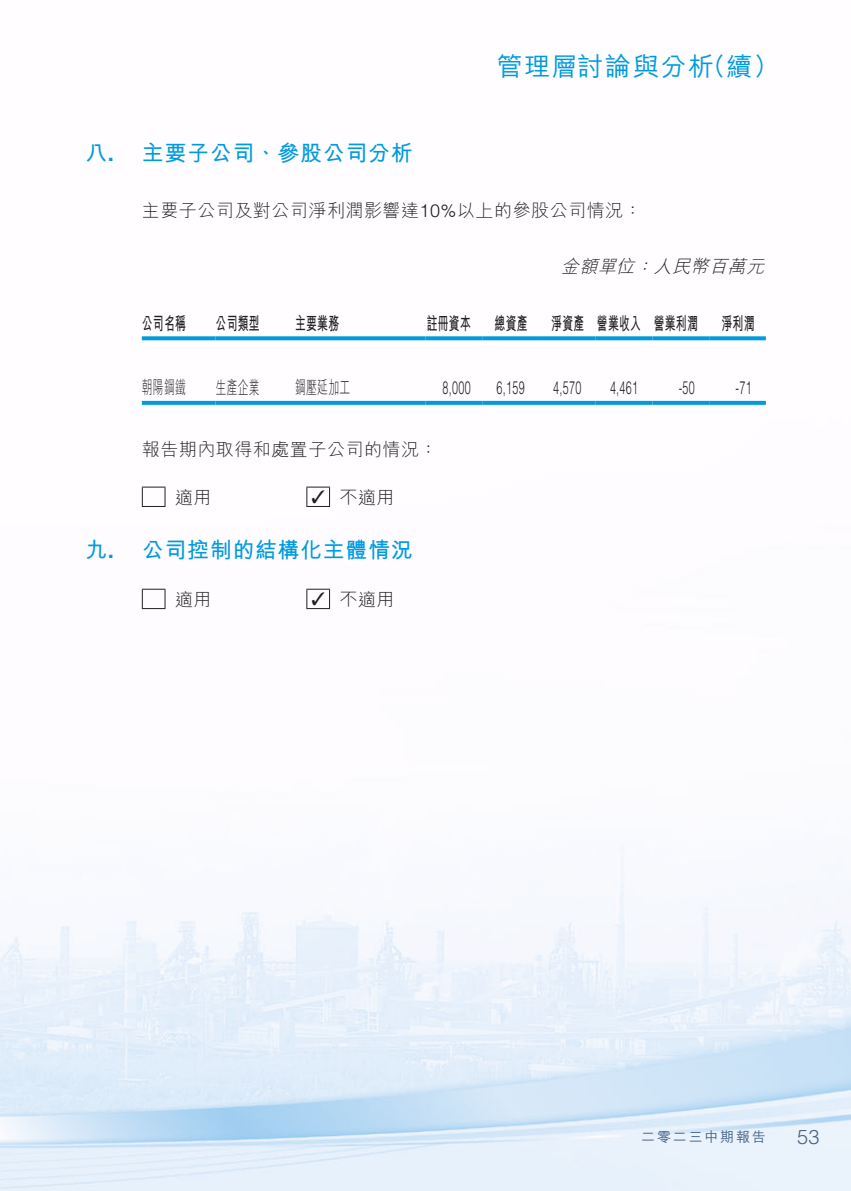
<style>
.page{position:relative;width:851px;height:1191px;background:#fff}
.page>*{position:absolute;margin:0;border:0;box-sizing:border-box;transform-origin:0 0}
.t1{font:500 26px "M Hei HK";letter-spacing:.055em;color:#009bde}
.t2{font:700 22px "M Hei HK";letter-spacing:.03em;color:#009bde}
.t3{font:300 20px "Helvetica LT Std";color:#466485}
.t4{font:300 18px "M Hei HK";letter-spacing:.03em;color:#231f20}
.t5{font:700 18px "M Hei HK";letter-spacing:.03em;color:#231f20;scale:.6 1}
.t6{font:300 18px "Helvetica LT Std";letter-spacing:.03em;color:#231f20;scale:.6 1}
.t7{font:300 18px "M Hei HK";letter-spacing:.03em;color:#231f20;scale:.6 1}
.t8{font:italic 300 18px "M Hei HK";color:#231f20}
.t9{font:500 14px "M Hei HK";letter-spacing:.13em;color:#466485}
.s1{font-family:"Helvetica LT Std"}
</style>
<div class="page">
<img style="left:0;top:336px;width:850px;height:855px">
<svg style="left:142px;top:336px;width:73px;height:4px"></svg>
<svg style="left:215px;top:336px;width:80px;height:4px"></svg>
<svg style="left:295px;top:336px;width:130px;height:4px"></svg>
<svg style="left:425px;top:336px;width:57px;height:4px"></svg>
<svg style="left:482px;top:336px;width:57px;height:4px"></svg>
<svg style="left:539px;top:336px;width:56px;height:4px"></svg>
<svg style="left:595px;top:336px;width:57px;height:4px"></svg>
<svg style="left:652px;top:336px;width:57px;height:4px"></svg>
<svg style="left:709px;top:336px;width:56px;height:4px"></svg>
<svg style="left:142px;top:401px;width:73px;height:4px"></svg>
<svg style="left:215px;top:401px;width:80px;height:4px"></svg>
<svg style="left:295px;top:401px;width:130px;height:4px"></svg>
<svg style="left:425px;top:401px;width:57px;height:4px"></svg>
<svg style="left:482px;top:401px;width:57px;height:4px"></svg>
<svg style="left:539px;top:401px;width:56px;height:4px"></svg>
<svg style="left:595px;top:401px;width:57px;height:4px"></svg>
<svg style="left:652px;top:401px;width:57px;height:4px"></svg>
<svg style="left:709px;top:401px;width:56px;height:4px"></svg>
<svg style="left:142px;top:486px;width:23px;height:21px"></svg>
<svg style="left:306px;top:486px;width:24px;height:21px"></svg>
<svg style="left:142px;top:589px;width:23px;height:20px"></svg>
<svg style="left:306px;top:589px;width:24px;height:20px"></svg>
<h1 class="t1" style="left:497px;top:48px;width:284px">管理層討論與分析（續）</h1>
<p class="t2" style="left:85px;top:137px;width:329px">八<span class="s1">.</span> 主要子公司、參股公司分析</p>
<p class="t4" style="left:142px;top:202px;width:501px">主要子公司及對公司淨利潤影響達<span class="s1">10%</span>以上的參股公司情況：</p>
<p class="t8" style="left:561px;top:258px;width:209px">金額單位：人民幣百萬元</p>
<p class="t5" style="left:142px;top:310px;width:75px">公司名稱</p>
<p class="t5" style="left:215px;top:310px;width:75px">公司類型</p>
<p class="t5" style="left:295px;top:310px;width:75px">主要業務</p>
<p class="t5" style="left:426px;top:310px;width:75px">註冊資本</p>
<p class="t5" style="left:494px;top:310px;width:57px">總資產</p>
<p class="t5" style="left:551px;top:310px;width:245px">淨資產 營業收入 營業利潤</p>
<p class="t5" style="left:721px;top:310px;width:57px">淨利潤</p>
<p class="t7" style="left:142px;top:378px;width:75px">朝陽鋼鐵</p>
<p class="t7" style="left:215px;top:378px;width:75px">生產企業</p>
<p class="t7" style="left:295px;top:378px;width:94px">鋼壓延加工</p>
<p class="t6" style="left:442px;top:376px;width:49px">8,000</p>
<p class="t6" style="left:496px;top:376px;width:49px">6,159</p>
<p class="t6" style="left:553px;top:376px;width:49px">4,570</p>
<p class="t6" style="left:610px;top:376px;width:49px">4,461</p>
<p class="t6" style="left:678px;top:376px;width:29px">-50</p>
<p class="t6" style="left:735px;top:376px;width:29px">-71</p>
<p class="t4" style="left:142px;top:440px;width:297px">報告期內取得和處置子公司的情況：</p>
<p class="t4" style="left:175px;top:488px;width:38px">適用</p>
<p class="t4" style="left:311px;top:488px;width:85px">✓ 不適用</p>
<p class="t2" style="left:85px;top:534px;width:329px">九<span class="s1">.</span> 公司控制的結構化主體情況</p>
<p class="t4" style="left:175px;top:590px;width:38px">適用</p>
<p class="t4" style="left:311px;top:590px;width:85px">✓ 不適用</p>
<p class="t9" style="left:641px;top:1127px;width:126px">二零二三中期報告</p>
<p class="t3" style="left:797px;top:1124px;width:24px">53</p>
</div>
